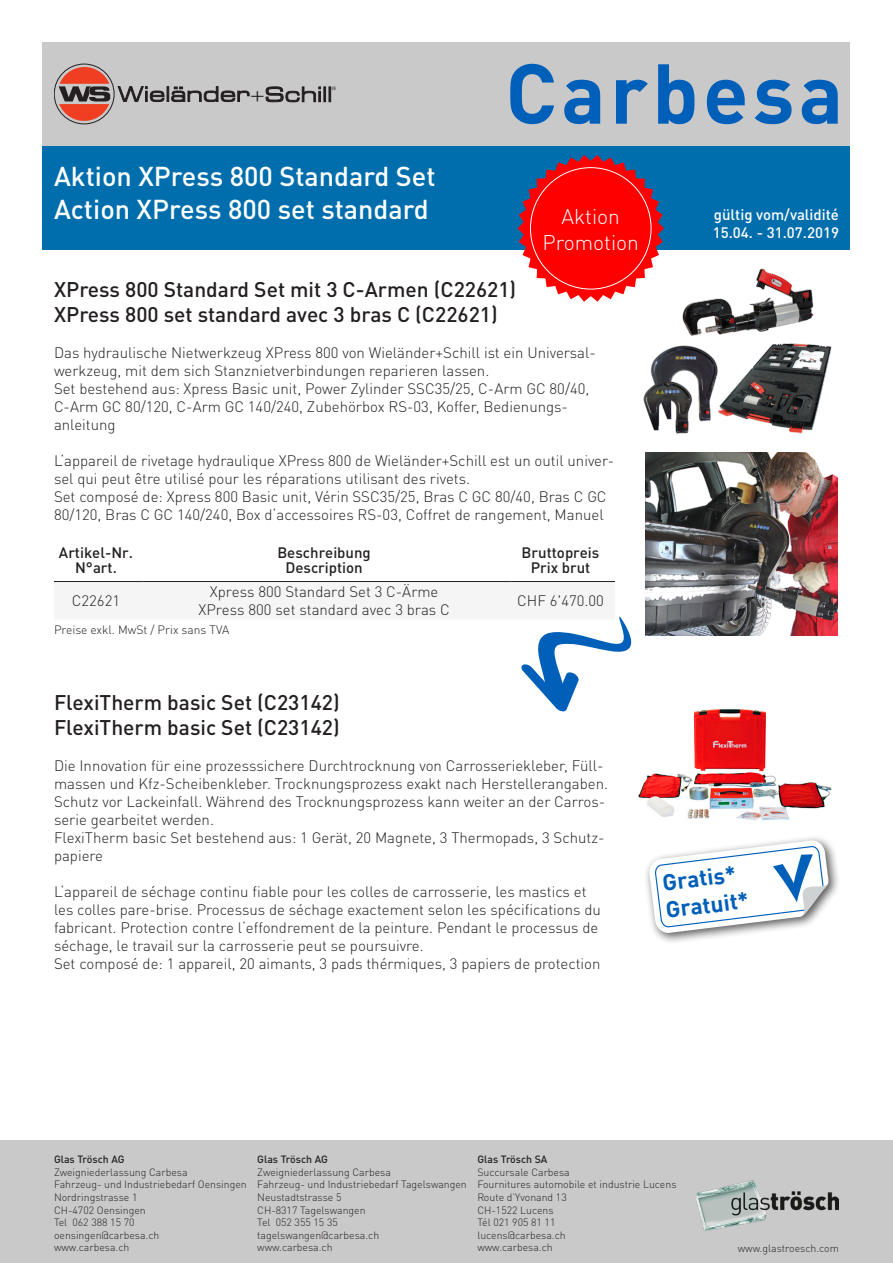
<style>
.page{position:relative;width:893px;height:1263px;background:#fff}
.page>*{position:absolute;margin:0;border:0;box-sizing:border-box;transform-origin:0 0}
.t1{font:500 27px "DIN Pro";color:#fff}
.Produkttitel_f{font:700 22.65px "DIN Pro";color:#005fb9}
.t2{font:500 21px "DIN Pro";color:#231f20}
.t3{font:300 21px "DIN Pro";color:#fff}
.t4{font:16.95px "Microgramma D Medi Exte";color:#231f20;scale:1.14 1}
._02_Tabellentext{font:300 15px/18px "DIN Pro";color:#231f20}
._01_Tabellenkopf{font:500 15px "DIN Pro";color:#231f20}
.t5{font:500 15px/18px "DIN Pro";color:#fff}
.t6{font:300 12px "DIN Pro";color:#231f20}
.t7{font:300 10.5px/12.6px "DIN Pro";color:#231f20}
.t8{font:500 10.5px "DIN Pro";color:#231f20}
</style>
<div class="page">
<div style="left:0;top:1140px;width:893px;height:123px;background:#cac9c9"></div>
<img style="left:697px;top:1180px;width:142px;height:50px">
<div style="left:43px;top:43px;width:807px;height:103px;background:#cac9c9"></div>
<div style="left:43px;top:146px;width:807px;height:103px;background:#006ead"></div>
<svg style="left:510px;top:64px;width:44px;height:60px"></svg>
<svg style="left:564px;top:80px;width:36px;height:44px"></svg>
<svg style="left:616px;top:80px;width:32px;height:44px"></svg>
<svg style="left:658px;top:64px;width:36px;height:60px"></svg>
<svg style="left:707px;top:80px;width:38px;height:44px"></svg>
<svg style="left:755px;top:80px;width:37px;height:44px"></svg>
<svg style="left:802px;top:80px;width:36px;height:44px"></svg>
<div style="left:54px;top:64px;width:60px;height:60px;border:1px solid #231f20;border-radius:50%"></div>
<svg style="left:118px;top:86px;width:132px;height:16px"></svg>
<svg style="left:59px;top:67px;width:51px;height:54px"></svg>
<svg style="left:266px;top:86px;width:70px;height:16px"></svg>
<img style="left:643px;top:268px;width:189px;height:167px">
<img style="left:645px;top:452px;width:193px;height:184px">
<img style="left:638px;top:709px;width:194px;height:112px">
<svg style="left:54px;top:581px;width:577px;height:130px"></svg>
<div style="left:644px;top:835px;width:196px;height:110px;background:#231f20;opacity:.75"></div>
<svg style="left:649px;top:840px;width:180px;height:94px"></svg>
<svg style="left:518px;top:155px;width:146px;height:147px"></svg>
<div style="left:530px;top:168px;width:121px;height:121px;background:#f00;border-radius:50%"></div>
<p class="t4" style="left:250px;top:86px;width:16px">+</p>
<p class="t1" style="left:54px;top:155px;width:383px">Aktion XPress 800 Standard Set</p>
<p class="t1" style="left:54px;top:187px;width:376px">Action XPress 800 set standard</p>
<p class="t3" style="left:561px;top:200px;width:60px">Aktion</p>
<p class="t3" style="left:542px;top:226px;width:98px">Promotion</p>
<p class="t2" style="left:54px;top:272px;width:464px">XPress 800 Standard Set mit 3 C-Armen (C22621)</p>
<p class="t2" style="left:54px;top:297px;width:445px">XPress 800 set standard avec 3 bras C (C22621)</p>
<p class="_02_Tabellentext" style="left:54px;top:342px;width:543px">Das hydraulische Nietwerkzeug XPress 800 von Wieländer+Schill ist ein Universal&shy;werkzeug, mit dem sich Stanznietverbindungen reparieren lassen.</p>
<p class="_02_Tabellentext" style="left:54px;top:378px;width:537px">Set bestehend aus: Xpress Basic unit, Power Zylinder SSC35/25, C-Arm GC 80/40,<br>C-Arm GC 80/120, C-Arm GC 140/240, Zubehörbox RS-03, Koffer, Bedienungs-</p>
<p class="_02_Tabellentext" style="left:54px;top:414px;width:63px">anleitung</p>
<p class="_02_Tabellentext" style="left:54px;top:450px;width:562px">L‘appareil de rivetage hydraulique XPress 800 de Wieländer+Schill est un outil univer&shy;sel qui peut être utilisé pour les réparations utilisant des rivets.</p>
<p class="_02_Tabellentext" style="left:54px;top:486px;width:554px">Set composé de: Xpress 800 Basic unit, Vérin SSC35/25, Bras C GC 80/40, Bras C GC<br>80/120, Bras C GC 140/240, Box d‘accessoires RS-03, Coffret de rangement, Manuel</p>
<p class="_01_Tabellenkopf" style="left:59px;top:541px;width:75px">Artikel-Nr.</p>
<p class="_01_Tabellenkopf" style="left:75px;top:556px;width:43px">N°art.</p>
<p class="_01_Tabellenkopf" style="left:277px;top:541px;width:95px">Beschreibung</p>
<p class="_01_Tabellenkopf" style="left:285px;top:556px;width:79px">Description</p>
<p class="_01_Tabellenkopf" style="left:522px;top:541px;width:79px">Bruttopreis</p>
<p class="_01_Tabellenkopf" style="left:531px;top:556px;width:61px">Prix brut</p>
<p class="_02_Tabellentext" style="left:72px;top:590px;width:50px">C22621</p>
<p class="_02_Tabellentext" style="left:210px;top:581px;width:230px">Xpress 800 Standard Set 3 C-Ärme</p>
<p class="_02_Tabellentext" style="left:198px;top:599px;width:253px">XPress 800 set standard avec 3 bras C</p>
<p class="t6" style="left:54px;top:621px;width:177px">Preise exkl. MwSt / Prix sans TVA</p>
<p class="_02_Tabellentext" style="left:517px;top:590px;width:88px">CHF 6'470.00</p>
<p class="t2" style="left:54px;top:685px;width:287px">FlexiTherm basic Set (C23142)</p>
<p class="t2" style="left:54px;top:711px;width:287px">FlexiTherm basic Set (C23142)</p>
<p class="_02_Tabellentext" style="left:54px;top:756px;width:556px">Die Innovation für eine prozesssichere Durchtrocknung von Carrosseriekleber, Füll&shy;massen und Kfz-Scheibenkleber. Trocknungsprozess exakt nach Herstellerangaben.</p>
<p class="_02_Tabellentext" style="left:54px;top:792px;width:553px">Schutz vor Lackeinfall. Während des Trocknungsprozess kann weiter an der Carros&shy;serie gearbeitet werden.</p>
<p class="_02_Tabellentext" style="left:54px;top:828px;width:552px">FlexiTherm basic Set bestehend aus: 1 Gerät, 20 Magnete, 3 Thermopads, 3 Schutz&shy;papiere</p>
<p class="_02_Tabellentext" style="left:54px;top:882px;width:548px">L‘appareil de séchage continu fiable pour les colles de carrosserie, les mastics et les colles pare-brise. Processus de séchage exactement selon les spécifications du fabricant. Protection contre l‘effondrement de la peinture. Pendant le processus de séchage, le travail sur la carrosserie peut se poursuivre.</p>
<p class="_02_Tabellentext" style="left:54px;top:954px;width:548px">Set composé de: 1 appareil, 20 aimants, 3 pads thérmiques, 3 papiers de protection</p>
<p class="t5" style="left:713px;top:204px;width:128px">gültig vom/validité<br>15.04. - 31.07.2019</p>
<p class="Produkttitel_f" style="left:660px;top:864px;width:76px;rotate:-7deg">Gratis*</p>
<p class="Produkttitel_f" style="left:663px;top:891px;width:85px;rotate:-7deg">Gratuit*</p>
<p class="t8" style="left:54px;top:1151px;width:72px">Glas Trösch AG</p>
<p class="t7" style="left:54px;top:1165px;width:194px">Zweigniederlassung Carbesa<br>Fahrzeug- und Industriebedarf Oensingen<br>Nordringstrasse 1<br>CH-4702 Oensingen<br>Tel 062 388 15 70<br>oensingen@carbesa.ch<br>www.carbesa.ch</p>
<p class="t8" style="left:257px;top:1151px;width:72px">Glas Trösch AG</p>
<p class="t7" style="left:257px;top:1165px;width:211px">Zweigniederlassung Carbesa<br>Fahrzeug- und Industriebedarf Tagelswangen<br>Neustadtstrasse 5<br>CH-8317 Tagelswangen<br>Tel 052 355 15 35<br>tagelswangen@carbesa.ch<br>www.carbesa.ch</p>
<p class="t8" style="left:477px;top:1151px;width:72px">Glas Trösch SA</p>
<p class="t7" style="left:477px;top:1165px;width:201px">Succursale Carbesa<br>Fournitures automobile et industrie Lucens<br>Route d’Yvonand 13<br>CH-1522 Lucens<br>Tél 021 905 81 11<br>lucens@carbesa.ch<br>www.carbesa.ch</p>
<p class="t7" style="left:738px;top:1241px;width:103px">www.glastroesch.com</p>
</div>
